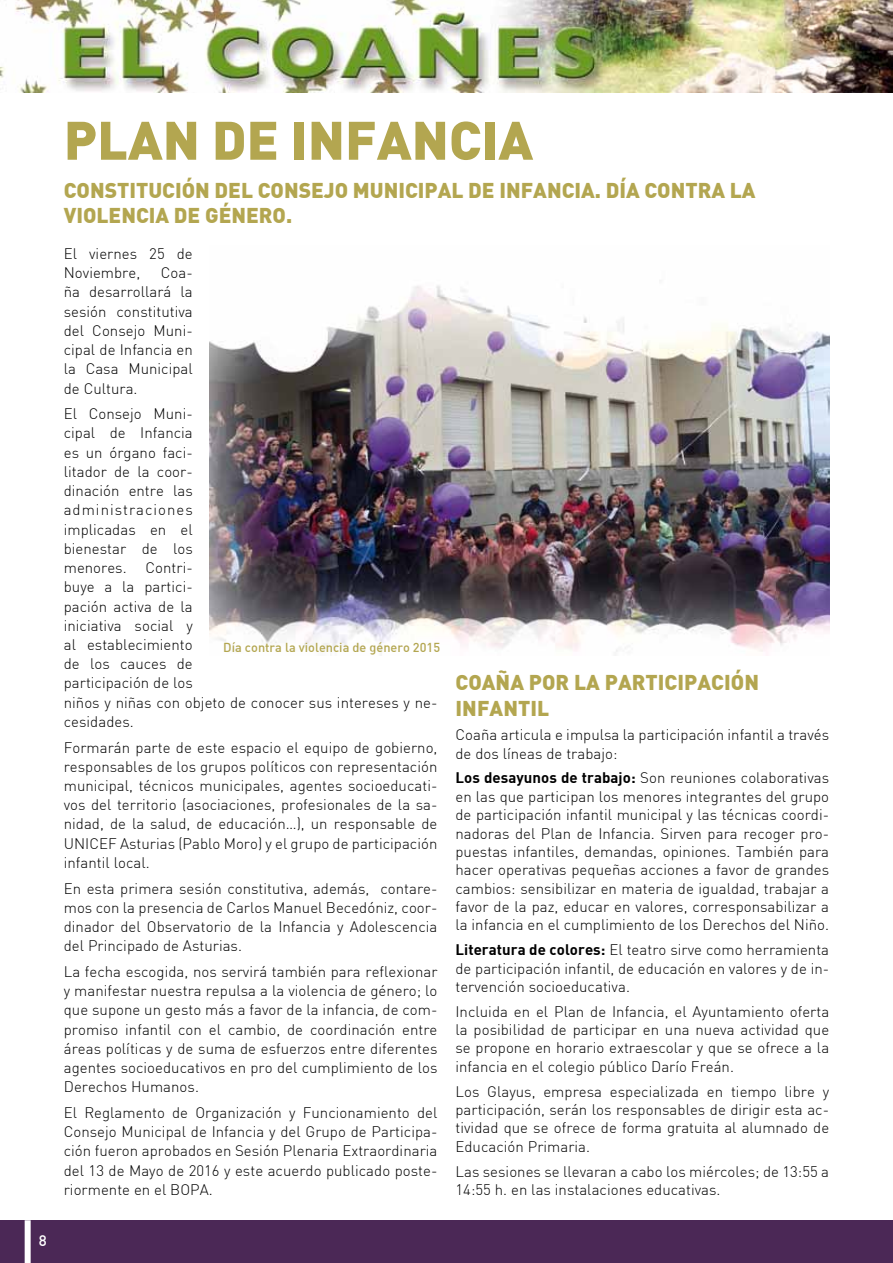
<style>
.page{position:relative;width:893px;height:1263px;background:#fff}
.page>*{position:absolute;margin:0;border:0;box-sizing:border-box;transform-origin:0 0}
.t1{font:900 53.25px "DIN";color:#b3a650}
.t2{font:900 21px/25.2px "DIN";color:#b3a650}
.t3{font:300 15px/19.2px "DIN";letter-spacing:.005em;color:#000;text-align:justify}
.t4{font:500 15px "DIN";color:#fff}
.t5{font:500 12.75px "DIN";color:#b3a650}
.s1{font-weight:700}
</style>
<div class="page">
<img style="left:0;top:0;width:893px;height:92px">
<div style="left:0;top:1220px;width:893px;height:43px;background:#4b2856"></div>
<div style="left:25px;top:1220px;width:6px;height:43px;background:#fff"></div>
<img style="left:210px;top:285px;width:619px;height:367px">
<p class="t4" style="left:39px;top:1231px;width:9px">8</p>
<h1 class="t1" style="left:64px;top:105px;width:471px">PLAN DE INFANCIA</h1>
<h2 class="t2" style="left:64px;top:177px;width:693px">CONSTITUCIÓN DEL CONSEJO MUNICIPAL DE INFANCIA. DÍA CONTRA LA<br>VIOLENCIA DE GÉNERO.</h2>
<p class="t3" style="left:64px;top:244px;width:130px">El viernes 25 de<br>Noviembre,</p>
<p class="t3" style="left:64px;top:263px;width:131px;text-indent:97px">Coa&shy;ña desarrollará la sesión constitutiva del Consejo Muni&shy;cipal de Infancia en la Casa Municipal de Cultura.</p>
<p class="t3" style="left:64px;top:404px;width:131px">El Consejo Muni&shy;cipal de Infancia es un órgano faci&shy;litador de la coor&shy;dinación entre las administraciones implicadas en el bienestar de los menores.</p>
<p class="t3" style="left:64px;top:558px;width:375px;text-align:left;text-indent:82px">Contri-<br>buye a la partici-<br>pación activa de la<br>iniciativa social y<br>al establecimiento<br>de los cauces de<br>participación de los<br>niños y niñas con objeto de conocer sus intereses y ne&shy;cesidades.</p>
<p class="t3" style="left:64px;top:737px;width:375px">Formarán parte de este espacio el equipo de gobierno, responsables de los grupos políticos con representación municipal, técnicos municipales, agentes socioeducati&shy;vos del territorio (asociaciones, profesionales de la sa&shy;nidad, de la salud, de educación…), un responsable de UNICEF Asturias (Pablo Moro) y el grupo de participación infantil local.</p>
<p class="t3" style="left:64px;top:878px;width:375px">En esta primera sesión constitutiva, además, contare&shy;mos con la presencia de Carlos Manuel Becedóniz, coor&shy;dinador del Observatorio de la Infancia y Adolescencia del Principado de Asturias.</p>
<p class="t3" style="left:64px;top:962px;width:375px">La fecha escogida, nos servirá también para reflexionar y manifestar nuestra repulsa a la violencia de género; lo que supone un gesto más a favor de la infancia, de com&shy;promiso infantil con el cambio, de coordinación entre áreas políticas y de suma de esfuerzos entre diferentes agentes socioeducativos en pro del cumplimiento de los Derechos Humanos.</p>
<p class="t3" style="left:64px;top:1103px;width:375px">El Reglamento de Organización y Funcionamiento del Consejo Municipal de Infancia y del Grupo de Participa&shy;ción fueron aprobados en Sesión Plenaria Extraordinaria del 13 de Mayo de 2016 y este acuerdo publicado poste&shy;riormente en el BOPA.</p>
<p class="t5" style="left:223px;top:640px;width:218px">Día contra la violencia de género 2015</p>
<h2 class="t2" style="left:455px;top:669px;width:305px;line-height:25.7px">COAÑA POR LA PARTICIPACIÓN<br>INFANTIL</h2>
<p class="t3" style="left:455px;top:725px;width:375px;line-height:18.3px">Coaña articula e impulsa la participación infantil a través de dos líneas de trabajo:</p>
<p class="t3" style="left:455px;top:769px;width:375px;line-height:18.3px"><span class="s1">Los desayunos de trabajo:</span> Son reuniones colaborativas en las que participan los menores integrantes del grupo de participación infantil municipal y las técnicas coordi&shy;nadoras del Plan de Infancia. Sirven para recoger pro&shy;puestas infantiles, demandas, opiniones. También para hacer operativas pequeñas acciones a favor de grandes cambios: sensibilizar en materia de igualdad, trabajar a favor de la paz, educar en valores, corresponsabilizar a la infancia en el cumplimiento de los Derechos del Niño.</p>
<p class="t3" style="left:455px;top:940px;width:375px;line-height:18.3px"><span class="s1">Literatura de colores:</span> El teatro sirve como herramienta de participación infantil, de educación en valores y de in&shy;tervención socioeducativa.</p>
<p class="t3" style="left:455px;top:1002px;width:375px;line-height:18.5px">Incluida en el Plan de Infancia, el Ayuntamiento oferta la posibilidad de participar en una nueva actividad que se propone en horario extraescolar y que se ofrece a la infancia en el colegio público Darío Freán.</p>
<p class="t3" style="left:455px;top:1082px;width:375px;line-height:18.5px">Los Glayus, empresa especializada en tiempo libre y participación, serán los responsables de dirigir esta ac&shy;tividad que se ofrece de forma gratuita al alumnado de Educación Primaria.</p>
<p class="t3" style="left:455px;top:1162px;width:375px;line-height:18.3px">Las sesiones se llevaran a cabo los miércoles; de 13:55 a<br>14:55 h. en las instalaciones educativas.</p>
</div>
